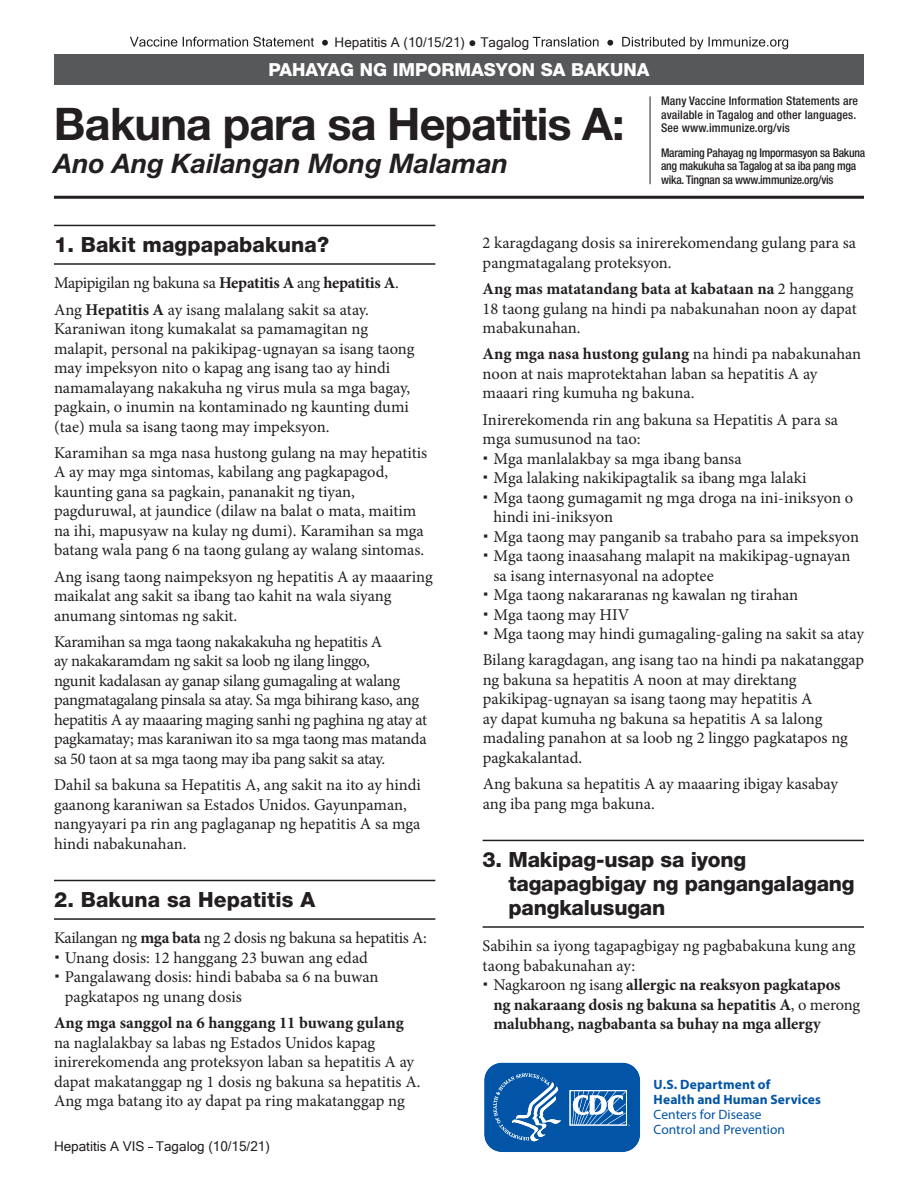
<style>
.page{position:relative;width:918px;height:1188px;background:#fff}
.page>*{position:absolute;margin:0;border:0;box-sizing:border-box;transform-origin:0 0}
.t1{font:700 45px "Helvetica Neue LT Std";letter-spacing:-.02em;color:#231f20}
.t2{font:italic 700 27px "Helvetica Neue LT Std";color:#231f20}
.t3{font:800 21px/24px "Helvetica Neue LT Std";letter-spacing:-.01em;color:#231f20}
.t4{font:800 18px "Helvetica Neue LT Std";color:#fff}
.t5{font:16.5px/19.5px "Minion Pro";letter-spacing:-.005em;color:#231f20}
.t6{font:700 16.5px/19.5px "Minion Pro";letter-spacing:-.01em;color:#231f20}
.t7{font:13.5px "Microsoft Sans Serif";color:#231f20}
.t8{font:700 13.5px/15px "Myriad Pro";letter-spacing:.01em;color:#0154a6}
.t9{font:13.5px/15px "Myriad Pro";color:#0154a6}
.t10{font:500 condensed 12px/13.5px "Helvetica Neue LT Std";letter-spacing:-.02em;color:#231f20}
.t11{font:500 condensed 12px/13.5px "Helvetica Neue LT Std";letter-spacing:.01em;color:#231f20}
.s1{font-weight:700}
.s2{font-weight:400}
</style>
<div class="page">
<hr style="left:650px;top:96px;width:1px;height:88px;background:#231f20">
<hr style="left:54px;top:196px;width:810px;height:3px;background:#231f20">
<svg style="left:484px;top:1062px;width:157px;height:90px;background:#296fb4"></svg>
<div style="left:54px;top:54px;width:810px;height:31px;background:#57585a"></div>
<hr style="left:54px;top:263px;width:381px;height:2px;background:#231f20">
<hr style="left:54px;top:225px;width:381px;height:1px;background:#231f20">
<hr style="left:54px;top:918px;width:381px;height:2px;background:#231f20">
<hr style="left:54px;top:880px;width:381px;height:1px;background:#231f20">
<hr style="left:483px;top:926px;width:381px;height:2px;background:#231f20">
<hr style="left:483px;top:840px;width:381px;height:1px;background:#231f20">
<svg style="left:130px;top:37px;width:198px;height:10px"></svg>
<svg style="left:533px;top:37px;width:255px;height:12px"></svg>
<p class="t7" style="left:335px;top:34px;width:196px">Hepatitis A (10/15/21) ● Tagalog</p>
<p class="t4" style="left:268px;top:59px;width:383px">PAHAYAG NG IMPORMASYON SA BAKUNA</p>
<h1 class="t1" style="left:54px;top:96px;width:572px">Bakuna para sa Hepatitis A:</h1>
<h2 class="t2" style="left:54px;top:146px;width:456px">Ano Ang Kailangan Mong Malaman</h2>
<p class="t11" style="left:661px;top:94px;width:198px">Many Vaccine Information Statements are available in Tagalog and other languages.<br>See www.immunize.org/vis</p>
<p class="t10" style="left:661px;top:146px;width:206px">Maraming Pahayag ng Impormasyon sa Bakuna ang makukuha sa Tagalog at sa iba pang mga wika. Tingnan sa www.immunize.org/vis</p>
<p class="t3" style="left:54px;top:232px;width:277px">1. Bakit magpapabakuna?</p>
<p class="t5" style="left:54px;top:270px;width:346px;line-height:26.2px">Mapipigilan ng bakuna sa <span class="s1">Hepatitis A</span> ang <span class="s1">hepatitis A</span>.<br>Ang <span class="s1">Hepatitis A</span> ay isang malalang sakit sa atay.</p>
<p class="t5" style="left:54px;top:319px;width:362px">Karaniwan itong kumakalat sa pamamagitan ng malapit, personal na pakikipag-ugnayan sa isang taong may impeksyon nito o kapag ang isang tao ay hindi namamalayang nakakuha ng virus mula sa mga bagay, pagkain, o inumin na kontaminado ng kaunting dumi (tae) mula sa isang taong may impeksyon.</p>
<p class="t5" style="left:54px;top:443px;width:375px">Karamihan sa mga nasa hustong gulang na may hepatitis A ay may mga sintomas, kabilang ang pagkapagod, kaunting gana sa pagkain, pananakit ng tiyan, pagduruwal, at jaundice (dilaw na balat o mata, maitim na ihi, mapusyaw na kulay ng dumi). Karamihan sa mga batang wala pang 6 na taong gulang ay walang sintomas.</p>
<p class="t5" style="left:54px;top:567px;width:380px">Ang isang taong naimpeksyon ng hepatitis A ay maaaring maikalat ang sakit sa ibang tao kahit na wala siyang anumang sintomas ng sakit.</p>
<p class="t5" style="left:54px;top:632px;width:375px">Karamihan sa mga taong nakakakuha ng hepatitis A<br>ay nakakaramdam ng sakit sa loob ng ilang linggo,<br>ngunit kadalasan ay ganap silang gumagaling at walang pangmatagalang pinsala sa atay. Sa mga bihirang kaso, ang hepatitis A ay maaaring maging sanhi ng paghina ng atay at pagkamatay; mas karaniwan ito sa mga taong mas matanda sa 50 taon at sa mga taong may iba pang sakit sa atay.</p>
<p class="t5" style="left:54px;top:775px;width:369px">Dahil sa bakuna sa Hepatitis A, ang sakit na ito ay hindi gaanong karaniwan sa Estados Unidos. Gayunpaman, nangyayari pa rin ang paglaganap ng hepatitis A sa mga hindi nabakunahan.</p>
<p class="t3" style="left:54px;top:888px;width:263px">2. Bakuna sa Hepatitis A</p>
<p class="t5" style="left:65px;top:928px;width:364px;text-indent:-11px">Kailangan ng <span class="s1">mga bata</span> ng 2 dosis ng bakuna sa hepatitis A:<br>Unang dosis: 12 hanggang 23 buwan ang edad Pangalawang dosis: hindi bababa sa 6 na buwan pagkatapos ng unang dosis</p>
<p class="t6" style="left:54px;top:1013px;width:351px">Ang mga sanggol na 6 hanggang 11 buwang gulang</p>
<p class="t5" style="left:54px;top:1033px;width:368px">na naglalakbay sa labas ng Estados Unidos kapag inirerekomenda ang proteksyon laban sa hepatitis A ay dapat makatanggap ng 1 dosis ng bakuna sa hepatitis A.<br>Ang mga batang ito ay dapat pa ring makatanggap ng</p>
<p class="t7" style="left:54px;top:1138px;width:217px">Hepatitis A VIS Tagalog (10/15/21)</p>
<p class="t5" style="left:483px;top:233px;width:375px">2 karagdagang dosis sa inirerekomendang gulang para sa pangmatagalang proteksyon.</p>
<p class="t5" style="left:483px;top:279px;width:376px"><span class="s1">Ang mas matatandang bata at kabataan na</span> 2 hanggang<br>18 taong gulang na hindi pa nabakunahan noon ay dapat mabakunahan.</p>
<p class="t5" style="left:483px;top:344px;width:380px"><span class="s1">Ang mga nasa hustong gulang</span> na hindi pa nabakunahan noon at nais maprotektahan laban sa hepatitis A ay maaari ring kumuha ng bakuna.</p>
<p class="t5" style="left:483px;top:410px;width:357px">Inirerekomenda rin ang bakuna sa Hepatitis A para sa</p>
<p class="t5" style="left:483px;top:429px;width:159px">mga sumusunod na tao:</p>
<p class="t5" style="left:493px;top:449px;width:250px">Mga manlalakbay sa mga ibang bansa</p>
<p class="t5" style="left:493px;top:468px;width:315px">Mga lalaking nakikipagtalik sa ibang mga lalaki</p>
<p class="t5" style="left:493px;top:488px;width:361px">Mga taong gumagamit ng mga droga na ini-iniksyon o</p>
<p class="t5" style="left:493px;top:507px;width:121px">hindi ini-iniksyon</p>
<p class="t5" style="left:493px;top:527px;width:367px">Mga taong may panganib sa trabaho para sa impeksyon</p>
<p class="t5" style="left:493px;top:546px;width:358px">Mga taong inaasahang malapit na makikipag-ugnayan</p>
<p class="t5" style="left:493px;top:566px;width:222px">sa isang internasyonal na adoptee</p>
<p class="t5" style="left:494px;top:585px;width:306px">Mga taong nakararanas ng kawalan ng tirahan</p>
<p class="t5" style="left:494px;top:605px;width:137px">Mga taong may HIV</p>
<p class="t5" style="left:494px;top:624px;width:372px">Mga taong may hindi gumagaling-galing na sakit sa atay</p>
<p class="t5" style="left:483px;top:650px;width:383px">Bilang karagdagan, ang isang tao na hindi pa nakatanggap ng bakuna sa hepatitis A noon at may direktang pakikipag-ugnayan sa isang taong may hepatitis A<br>ay dapat kumuha ng bakuna sa hepatitis A sa lalong madaling panahon at sa loob ng 2 linggo pagkatapos ng pagkakalantad.</p>
<p class="t5" style="left:483px;top:774px;width:357px">Ang bakuna sa hepatitis A ay maaaring ibigay kasabay ang iba pang mga bakuna.</p>
<p class="t3" style="left:508px;top:847px;width:348px;text-indent:-26px">3. Makipag-usap sa iyong tagapagbigay ng pangangalagang pangkalusugan</p>
<p class="t5" style="left:483px;top:936px;width:375px">Sabihin sa iyong tagapagbigay ng pagbabakuna kung ang taong babakunahan ay:</p>
<p class="t6" style="left:493px;top:975px;width:368px"><span class="s2">Nagkaroon ng isang</span> allergic na reaksyon pagkatapos ng nakaraang dosis ng bakuna sa hepatitis A<span class="s2">, o merong </span>malubhang, nagbabanta sa buhay na mga allergy</p>
<p class="t8" style="left:654px;top:1077px;width:169px">U.S. Department of<br>Health and Human Services</p>
<p class="t9" style="left:654px;top:1107px;width:133px">Centers for Disease<br>Control and Prevention</p>
</div>
